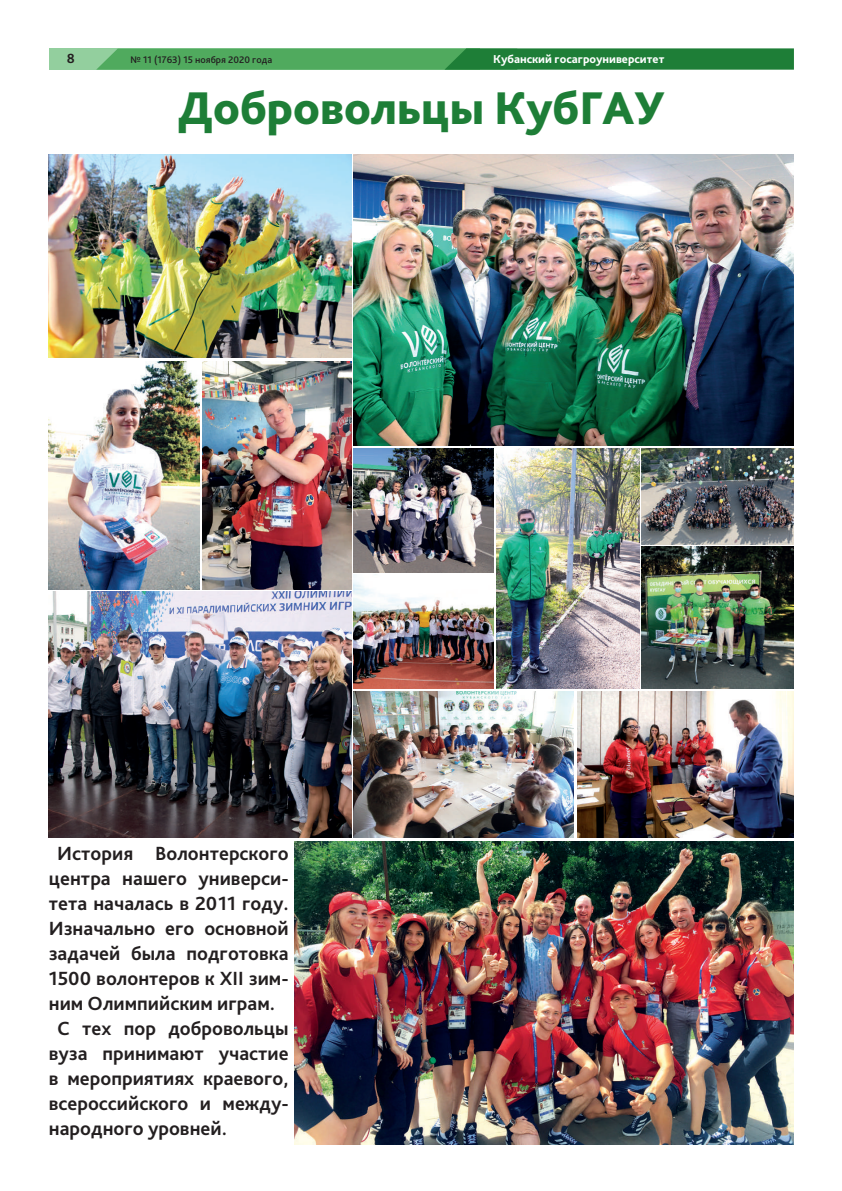
<style>
.page{position:relative;width:842px;height:1191px;background:#fff}
.page>*{position:absolute;margin:0;border:0;box-sizing:border-box;transform-origin:0 0}
.t1{font:800 48px "Bliss Pro";color:#1e7e37}
.t2{font:700 20px "Bliss Pro";color:#231f20}
.t3{font:700 14px "Bliss Pro";color:#231f20}
.t4{font:800 12px "Bliss Pro";color:#fff}
.t5{font:500 10px "Bliss Pro";color:#231f20}
</style>
<div class="page">
<img style="left:353px;top:155px;width:441px;height:291px">
<div style="left:49px;top:48px;width:430px;height:22px;background:#93cf9e"></div>
<svg style="left:96px;top:48px;width:698px;height:22px;background:#3d9750"></svg>
<img style="left:48px;top:155px;width:304px;height:203px">
<img style="left:353px;top:692px;width:221px;height:145px">
<img style="left:496px;top:448px;width:143px;height:240px">
<img style="left:577px;top:692px;width:217px;height:145px">
<img style="left:642px;top:547px;width:152px;height:141px">
<img style="left:354px;top:448px;width:140px;height:240px">
<img style="left:48px;top:361px;width:151px;height:228px">
<img style="left:48px;top:591px;width:304px;height:246px">
<img style="left:202px;top:361px;width:150px;height:228px">
<img style="left:295px;top:841px;width:499px;height:303px">
<img style="left:642px;top:448px;width:152px;height:97px">
<p class="t3" style="left:67px;top:53px;width:10px">8</p>
<p class="t5" style="left:130px;top:56px;width:143px">№ 11 (1763) 15 ноября 2020 года</p>
<p class="t4" style="left:493px;top:54px;width:173px">Кубанский госагроуниверситет</p>
<h1 class="t1" style="left:177px;top:89px;width:489px">Добровольцы КубГАУ</h1>
<p class="t2" style="left:57px;top:845px;width:233px">История Волонтерского</p>
<p class="t2" style="left:49px;top:870px;width:241px">центра нашего универси-</p>
<p class="t2" style="left:49px;top:895px;width:241px">тета началась в 2011 году.</p>
<p class="t2" style="left:49px;top:920px;width:241px">Изначально его основной</p>
<p class="t2" style="left:49px;top:945px;width:241px">задачей была подготовка</p>
<p class="t2" style="left:49px;top:970px;width:241px">1500 волонтеров к XII зим-</p>
<p class="t2" style="left:49px;top:995px;width:228px">ним Олимпийским играм.</p>
<p class="t2" style="left:57px;top:1020px;width:233px">С тех пор добровольцы</p>
<p class="t2" style="left:49px;top:1045px;width:241px">вуза принимают участие</p>
<p class="t2" style="left:49px;top:1070px;width:241px">в мероприятиях краевого,</p>
<p class="t2" style="left:49px;top:1095px;width:241px">всероссийского и между-</p>
<p class="t2" style="left:49px;top:1120px;width:180px">народного уровней.</p>
</div>
